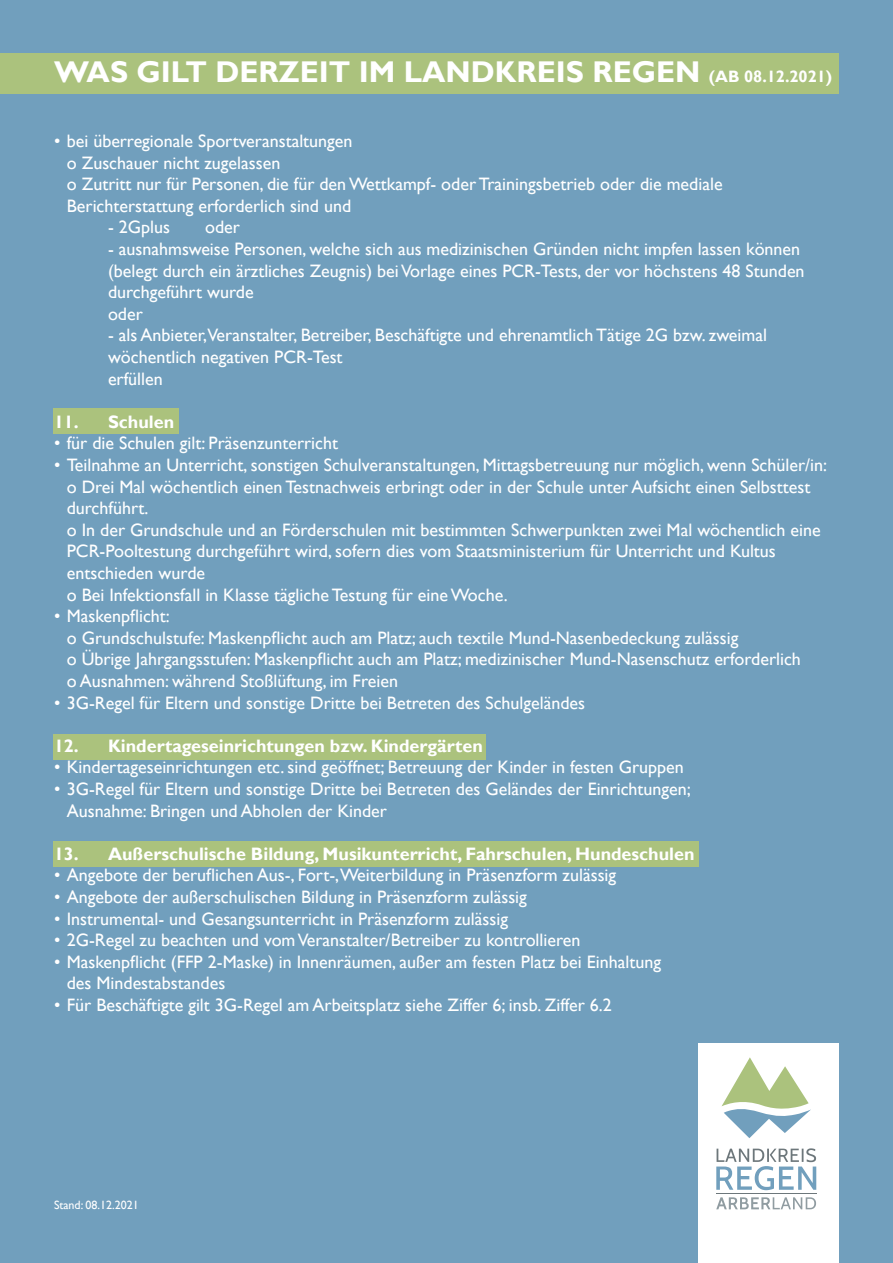
<style>
.page{position:relative;width:893px;height:1263px;background:#719fbd}
.page>*{position:absolute;margin:0;border:0;box-sizing:border-box;transform-origin:0 0}
.t1{font:700 30px "Gill Sans";color:#fff}
.t2{font:18px/21.6px "Gill Sans";color:#fff}
.t3{font:700 18px "Gill Sans";color:#fff}
.t4{font:12px "Gill Sans";color:#fff}
.s1{font-size:16.5px}
</style>
<div class="page">
<div style="left:698px;top:1044px;width:141px;height:219px;background:#fff"></div>
<svg style="left:716px;top:1197px;width:100px;height:12px"></svg>
<svg style="left:716px;top:1148px;width:100px;height:42px"></svg>
<hr style="left:716px;top:1193px;width:100px;height:1px;background:#6d777b">
<svg style="left:721px;top:1057px;width:90px;height:81px"></svg>
<div style="left:0;top:53px;width:839px;height:41px;background:#abc27d"></div>
<div style="left:53px;top:841px;width:645px;height:26px;background:#abc27d"></div>
<div style="left:53px;top:734px;width:433px;height:25px;background:#abc27d"></div>
<div style="left:53px;top:408px;width:126px;height:26px;background:#abc27d"></div>
<h1 class="t1" style="left:54px;top:54px;width:780px">WAS GILT DERZEIT IM LANDKREIS REGEN <span class="s1">(AB 08.12.2021)</span></h1>
<p class="t2" style="left:67px;top:130px;width:657px;text-indent:-13px">• bei überregionale Sportveranstaltungen<br>o Zuschauer nicht zugelassen<br>o Zutritt nur für Personen, die für den Wettkampf- oder Trainingsbetrieb oder die mediale Berichterstattung erforderlich sind und</p>
<p class="t2" style="left:108px;top:217px;width:64px">- 2Gplus</p>
<p class="t2" style="left:205px;top:217px;width:36px">oder</p>
<p class="t2" style="left:108px;top:238px;width:698px">- ausnahmsweise Personen, welche sich aus medizinischen Gründen nicht impfen lassen können (belegt durch ein ärztliches Zeugnis) bei Vorlage eines PCR-Tests, der vor höchstens 48 Stunden durchgeführt wurde<br>oder</p>
<p class="t2" style="left:108px;top:325px;width:660px">- als Anbieter,Veranstalter, Betreiber, Beschäftigte und ehrenamtlich Tätige 2G bzw. zweimal wöchentlich negativen PCR-Test<br>erfüllen</p>
<p class="t3" style="left:54px;top:411px;width:122px">11. Schulen</p>
<p class="t2" style="left:54px;top:433px;width:286px">• für die Schulen gilt: Präsenzunterricht</p>
<p class="t2" style="left:67px;top:454px;width:762px;text-indent:-13px">• Teilnahme an Unterricht, sonstigen Schulveranstaltungen, Mittagsbetreuung nur möglich, wenn Schüler/in: o Drei Mal wöchentlich einen Testnachweis erbringt oder in der Schule unter Aufsicht einen Selbsttest durchführt.<br>o In der Grundschule und an Förderschulen mit bestimmten Schwerpunkten zwei Mal wöchentlich eine PCR-Pooltestung durchgeführt wird, sofern dies vom Staatsministerium für Unterricht und Kultus entschieden wurde<br>o Bei Infektionsfall in Klasse tägliche Testung für eine Woche.</p>
<p class="t2" style="left:67px;top:606px;width:736px;text-indent:-13px">• Maskenpflicht:<br>o Grundschulstufe: Maskenpflicht auch am Platz; auch textile Mund-Nasenbedeckung zulässig<br>o Übrige Jahrgangsstufen: Maskenpflicht auch am Platz; medizinischer Mund-Nasenschutz erforderlich o Ausnahmen: während Stoßlüftung, im Freien</p>
<p class="t2" style="left:54px;top:692px;width:533px">• 3G-Regel für Eltern und sonstige Dritte bei Betreten des Schulgeländes</p>
<p class="t3" style="left:54px;top:735px;width:431px">12. Kindertageseinrichtungen bzw. Kindergärten</p>
<p class="t2" style="left:54px;top:757px;width:631px">• Kindertageseinrichtungen etc. sind geöffnet; Betreuung der Kinder in festen Gruppen</p>
<p class="t2" style="left:67px;top:778px;width:626px;text-indent:-13px">• 3G-Regel für Eltern und sonstige Dritte bei Betreten des Geländes der Einrichtungen;<br>Ausnahme: Bringen und Abholen der Kinder</p>
<p class="t3" style="left:54px;top:843px;width:642px">13. Außerschulische Bildung, Musikunterricht, Fahrschulen, Hundeschulen</p>
<p class="t2" style="left:54px;top:865px;width:564px">• Angebote der beruflichen Aus-, Fort-,Weiterbildung in Präsenzform zulässig</p>
<p class="t2" style="left:54px;top:886px;width:474px">• Angebote der außerschulischen Bildung in Präsenzform zulässig</p>
<p class="t2" style="left:54px;top:908px;width:455px">• Instrumental- und Gesangsunterricht in Präsenzform zulässig</p>
<p class="t2" style="left:54px;top:930px;width:528px">• 2G-Regel zu beachten und vom Veranstalter/Betreiber zu kontrollieren</p>
<p class="t2" style="left:67px;top:951px;width:596px;text-indent:-13px">• Maskenpflicht (FFP 2-Maske) in Innenräumen, außer am festen Platz bei Einhaltung des Mindestabstandes</p>
<p class="t2" style="left:54px;top:994px;width:559px">• Für Beschäftigte gilt 3G-Regel am Arbeitsplatz siehe Ziffer 6; insb. Ziffer 6.2</p>
<p class="t4" style="left:54px;top:1198px;width:86px">Stand: 08.12.2021</p>
</div>
